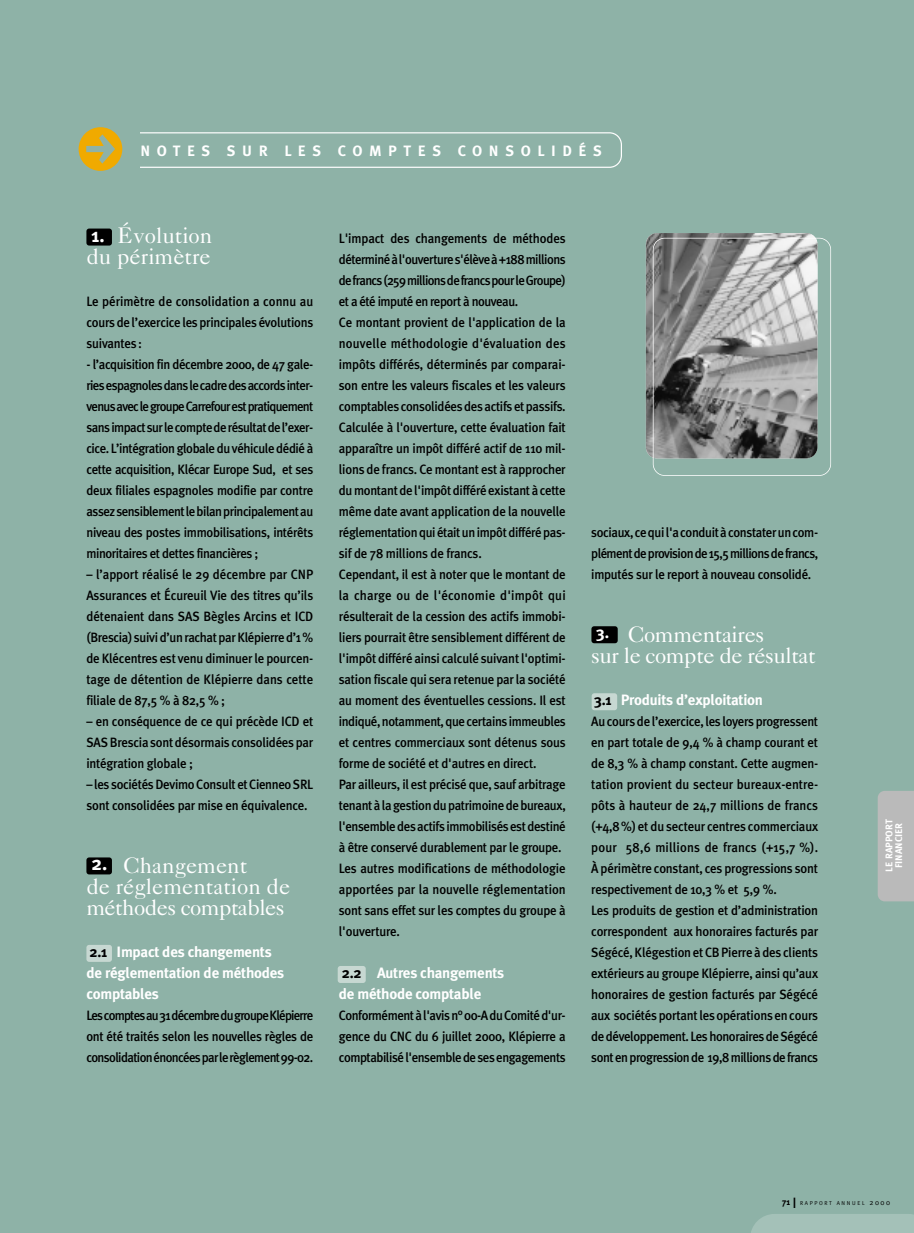
<style>
.page{position:relative;width:914px;height:1233px;background:#8eb2a7}
.page>*{position:absolute;margin:0;border:0;box-sizing:border-box;transform-origin:0 0}
.t1{font:54.6px "Mini Pics Directional RA";color:#f0aa00}
.t2{font:22.5px/21px "Caslon Five Forty";letter-spacing:-.015em;color:#fff}
.t3{font:700 15px/21px "Meta Plus";letter-spacing:-.015em;color:#fff}
.t4{font:700 15px "Meta Plus";letter-spacing:.44em;color:#fff}
.t5{font:500 13.5px/21px "Meta Plus";letter-spacing:-.015em;color:#000;text-align:justify;scale:.95 1}
.t6{font:700 9.75px/9.8px "Meta Plus";color:#fff;text-align:center}
.t7{font:700 9px "Meta Plus";color:#000}
.t8{font:5.7px "Meta Plus Normal";letter-spacing:.285em;color:#000}
.s1{font-family:"Meta Plus";font-weight:700;font-size:19.5px}
.s2{color:#000}
.s3{font-weight:400;font-size:15px}
.s4{font-size:7.5px}
</style>
<div class="page">
<div style="left:751px;top:1214px;width:163px;height:19px;background:#a4c1b8"></div>
<svg style="left:140px;top:132px;width:482px;height:36px"></svg>
<div style="left:86px;top:229px;width:26px;height:17px;background:#000;border-radius:3px"></div>
<div style="left:86px;top:857px;width:26px;height:17px;background:#000;border-radius:3px"></div>
<div style="left:86px;top:945px;width:26px;height:17px;background:#c7d8d2;border-radius:3px"></div>
<div style="left:338px;top:966px;width:28px;height:17px;background:#c7d8d2;border-radius:3px"></div>
<div style="left:591px;top:626px;width:26px;height:17px;background:#000;border-radius:3px"></div>
<div style="left:591px;top:693px;width:26px;height:17px;background:#c7d8d2;border-radius:3px"></div>
<img style="left:646px;top:233px;width:171px;height:225px;border-radius:11px">
<div style="left:652px;top:238px;width:179px;height:238px;border:2px solid #fff;border-radius:12px"></div>
<div style="left:877px;top:791px;width:37px;height:110px;background:#bababa"></div>
<h1 class="t1" style="left:76px;top:120px;width:50px">*</h1>
<p class="t4" style="left:140px;top:145px;width:463px">NOTES SUR LES COMPTES CONSOLIDÉS</p>
<h2 class="t2" style="left:86px;top:227px;width:127px"><span class="s1">1.</span> Évolution du périmètre</h2>
<p class="t5" style="left:86px;top:293px;width:240px">Le périmètre de consolidation a connu au cours de l’exercice les principales évolutions suivantes:</p>
<p class="t5" style="left:86px;top:356px;width:240px">- l’acquisition fin décembre 2000, de 47 gale&shy;ries espagnoles dans le cadre des accords inter&shy;venus avec le groupe Carrefour est pratiquement sans impact sur le compte de résultat de l’exer&shy;cice. L’intégration globale du véhicule dédié à cette acquisition, Klécar Europe Sud, et ses deux filiales espagnoles modifie par contre assez sensiblement le bilan principalement au niveau des postes immobilisations, intérêts minoritaires et dettes financières ;</p>
<p class="t5" style="left:86px;top:566px;width:240px">– l’apport réalisé le 29 décembre par CNP Assurances et Écureuil Vie des titres qu’ils détenaient dans SAS Bègles Arcins et ICD (Brescia) suivi d’un rachat par Klépierre d’1 % de Klécentres est venu diminuer le pourcen&shy;tage de détention de Klépierre dans cette filiale de 87,5 % à 82,5 % ;</p>
<p class="t5" style="left:86px;top:713px;width:240px">– en conséquence de ce qui précède ICD et SAS Brescia sont désormais consolidées par intégration globale ;</p>
<p class="t5" style="left:86px;top:776px;width:240px">– les sociétés Devimo Consult et Cienneo SRL sont consolidées par mise en équivalence.</p>
<h2 class="t2" style="left:86px;top:857px;width:205px"><span class="s1">2.</span> Changement<br>de réglementation de méthodes comptables</h2>
<p class="t3" style="left:86px;top:943px;width:199px"><span class="s2">2.1</span> Impact des changements de réglementation de méthodes comptables</p>
<p class="t5" style="left:86px;top:1007px;width:240px">Les comptes au 31décembre du groupe Klépierre ont été traités selon les nouvelles règles de consolidation énoncées par le règlement 99-02.</p>
<p class="t5" style="left:339px;top:230px;width:240px;text-align:left">L'impact des changements de méthodes déterminé à l'ouverture s'élève à +188millions de francs (259millions de francs pour le Groupe) et a été imputé en report à nouveau.<br>Ce montant provient de l'application de la nouvelle méthodologie d'évaluation des impôts différés, déterminés par comparai&shy;son entre les valeurs fiscales et les valeurs comptables consolidées des actifs et passifs.<br>Calculée à l'ouverture, cette évaluation fait apparaître un impôt différé actif de 110 mil&shy;lions de francs. Ce montant est à rapprocher du montant de l'impôt différé existant à cette même date avant application de la nouvelle réglementation qui était un impôt différé pas&shy;sif de 78 millions de francs.<br>Cependant, il est à noter que le montant de la charge ou de l'économie d'impôt qui résulterait de la cession des actifs immobi&shy;liers pourrait être sensiblement différent de l'impôt différé ainsi calculé suivant l'optimi&shy;sation fiscale qui sera retenue par la société au moment des éventuelles cessions. Il est indiqué, notamment, que certains immeubles et centres commerciaux sont détenus sous forme de société et d'autres en direct.<br>Par ailleurs, il est précisé que, sauf arbitrage tenant à la gestion du patrimoine de bureaux, l'ensemble des actifs immobilisés est destiné à être conservé durablement par le groupe.<br>Les autres modifications de méthodologie apportées par la nouvelle réglementation sont sans effet sur les comptes du groupe à l'ouverture.</p>
<p class="t3" style="left:339px;top:964px;width:167px"><span class="s2">2.2</span> Autres changements de méthode comptable</p>
<p class="t5" style="left:339px;top:1007px;width:240px">Conformément à l'avis n°00-A du Comité d'ur&shy;gence du CNC du 6 juillet 2000, Klépierre a comptabilisé l'ensemble de ses engagements</p>
<p class="t5" style="left:591px;top:524px;width:240px">sociaux, ce qui l'a conduit à constater un com&shy;plément de provision de 15,5millions de francs, imputés sur le report à nouveau consolidé.</p>
<h2 class="t2" style="left:591px;top:626px;width:226px"><sup>3.</sup> Commentaires<br>sur le compte de résultat</h2>
<p class="t3" style="left:594px;top:691px;width:170px"><span class="s2">3.1</span> Produits d’exploitation</p>
<p class="t5" style="left:591px;top:713px;width:240px;text-align:left">Au cours de l’exercice, les loyers progressent en part totale de 9,4 % à champ courant et de 8,3 % à champ constant. Cette augmen&shy;tation provient du secteur bureaux-entre&shy;pôts à hauteur de 24,7 millions de francs (+4,8%) et du secteur centres commerciaux pour 58,6 millions de francs (+15,7 %).<br>À périmètre constant, ces progressions sont respectivement de 10,3 % et 5,9 %.<br>Les produits de gestion et d’administration correspondent aux honoraires facturés par Ségécé, Klégestion et CB Pierre à des clients extérieurs au groupe Klépierre, ainsi qu’aux honoraires de gestion facturés par Ségécé aux sociétés portant les opérations en cours de développement. Les honoraires de Ségécé sont en progression de 19,8millions de francs</p>
<p class="t6" style="left:885px;top:872px;width:54px;rotate:-90deg">LE RAPPORT<br>FINANCIER</p>
<p class="t7" style="left:782px;top:1199px;width:16px">71 <span class="s3">I</span></p>
<p class="t8" style="left:800px;top:1201px;width:92px">RAPPORT ANNUEL <span class="s4">2000</span></p>
</div>
